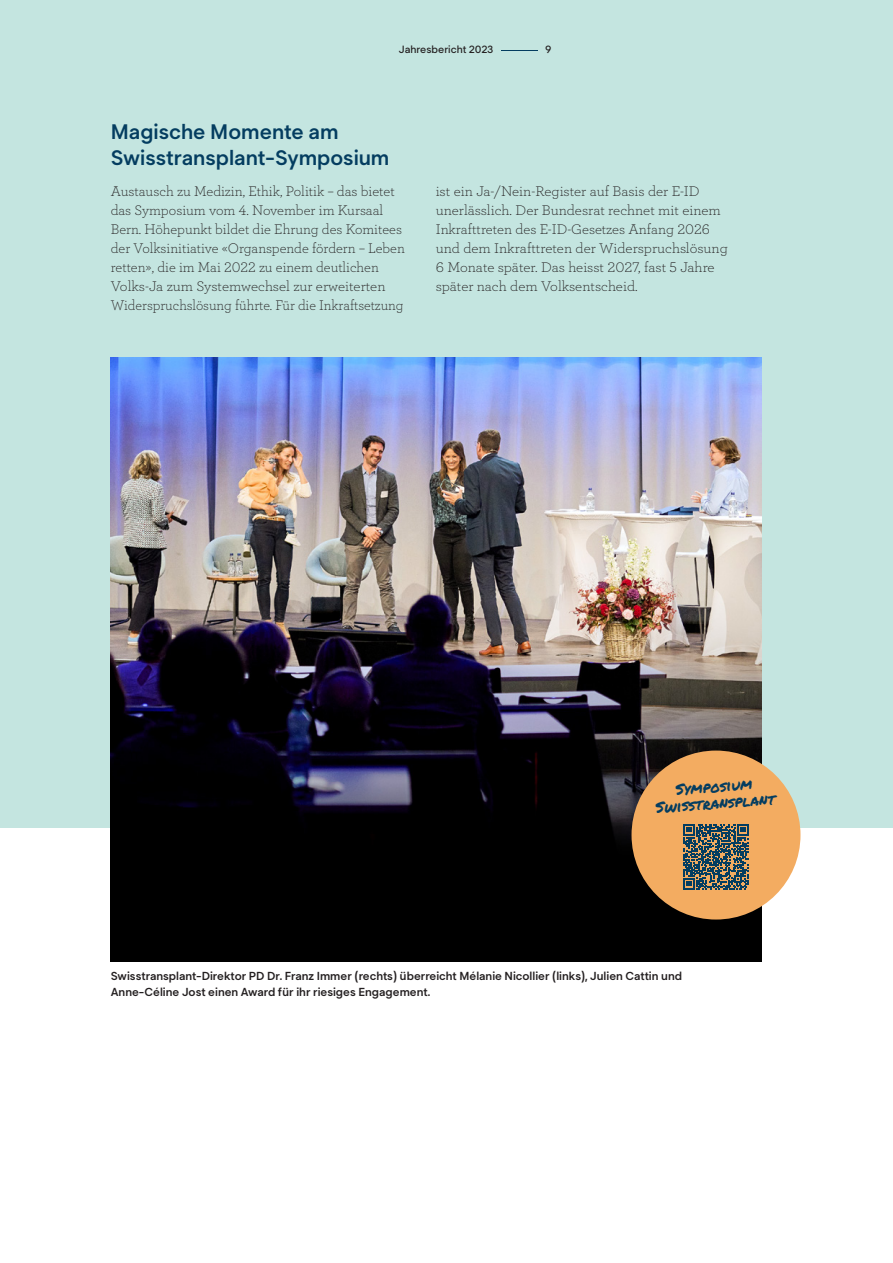
<style>
.page{position:relative;width:893px;height:1263px;background:#fff}
.page>*{position:absolute;margin:0;border:0;box-sizing:border-box;transform-origin:0 0}
.Titel_2{font:600 21px/26.2px "Segment";color:#043d60}
._10_pt__Permanent_Marker{font:15px/16.5px "Permanent Marker";color:#043d60;text-align:center}
.Grundtext{font:300 14.7px/19.2px "Archer";color:#231f20}
.Legende{font:600 11.7px/16.2px "Segment";color:#231f20}
.Kolumnentitel_Pagina{font:500 10.5px "Segment";color:#231f20}
.s1{color:#043d60}
</style>
<div class="page">
<div style="left:0;top:0;width:893px;height:827px;background:#c4e5e0"></div>
<img style="left:110px;top:357px;width:651px;height:604px">
<div style="left:631px;top:750px;width:169px;height:169px;background:#f3ac61;border-radius:50%"></div>
<svg style="left:683px;top:824px;width:66px;height:65px"></svg>
<p class="Kolumnentitel_Pagina" style="left:399px;top:43px;width:154px">Jahresbericht 2023 <span class="s1">–</span> 9</p>
<p class="Titel_2" style="left:111px;top:118px;width:280px">Magische Momente am<br>Swisstransplant-Symposium</p>
<p class="Grundtext" style="left:111px;top:181px;width:296px">Austausch zu Medizin, Ethik, Politik – das bietet das Symposium vom 4. November im Kursaal Bern. Höhepunkt bildet die Ehrung des Komitees der Volksinitiative «Organspende fördern – Leben retten», die im Mai 2022 zu einem deutlichen Volks-Ja zum Systemwechsel zur erweiterten Widerspruchslösung führte. Für die Inkraftsetzung</p>
<p class="Grundtext" style="left:436px;top:181px;width:294px">ist ein Ja-/Nein-Register auf Basis der E-ID unerlässlich. Der Bundesrat rechnet mit einem Inkrafttreten des E-ID-Gesetzes Anfang 2026 und dem Inkrafttreten der Widerspruchslösung 6 Monate später. Das heisst 2027, fast 5 Jahre später nach dem Volksentscheid.</p>
<p class="_10_pt__Permanent_Marker" style="left:654px;top:783px;width:121px;rotate:-5deg">Symposium<br>Swisstransplant</p>
<p class="Legende" style="left:111px;top:968px;width:573px">Swisstransplant-Direktor PD Dr. Franz Immer (rechts) überreicht Mélanie Nicollier (links), Julien Cattin und<br>Anne-Céline Jost einen Award für ihr riesiges Engagement.</p>
</div>
